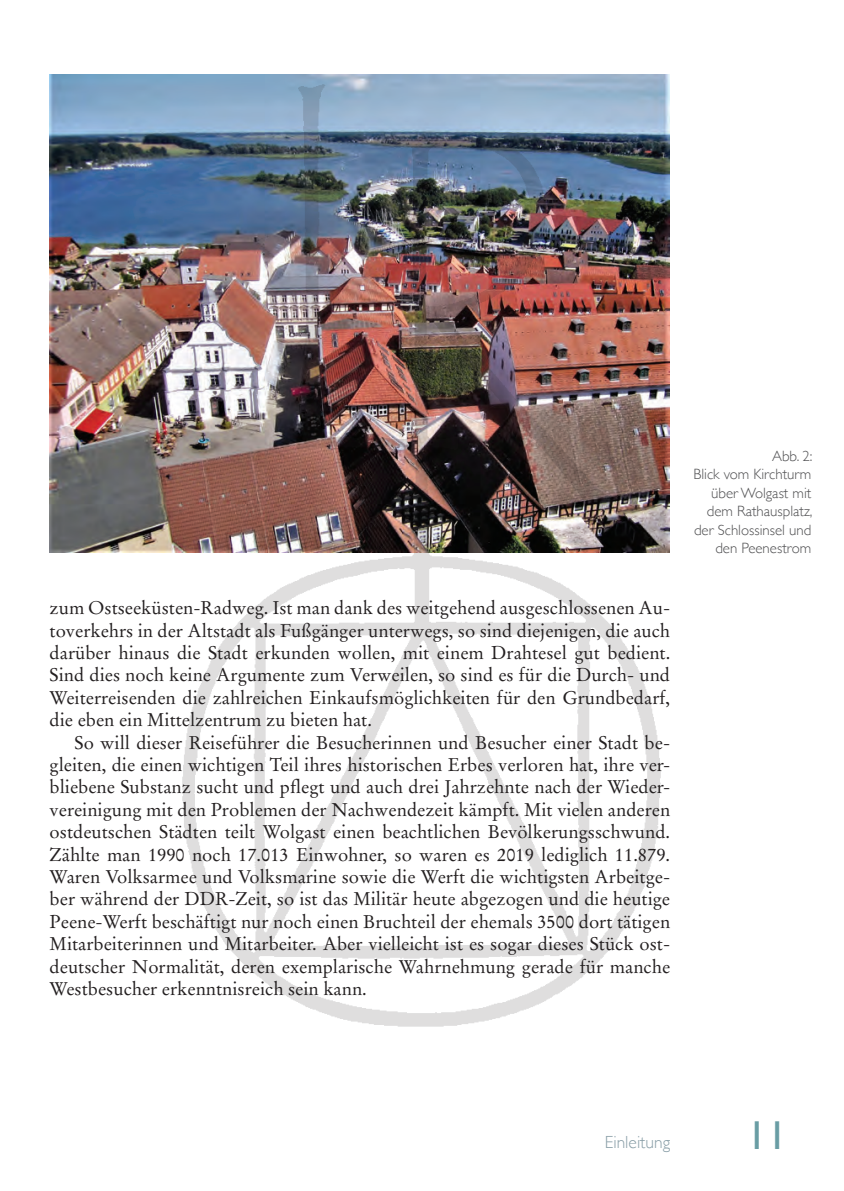
<style>
.page{position:relative;width:844px;height:1191px;background:#fff}
.page>*{position:absolute;margin:0;border:0;box-sizing:border-box;transform-origin:0 0}
.t1{font:40.25px "Gill Sans";color:#699da4}
.RV_Standard{font:18.38px/22.4px "Stempel Garamond";color:#231f20;text-align:justify}
.t2{font:300 17.5px "Gill Sans";color:#899ea7}
.RV_populär_Abbildung{font:300 14.88px/18.4px "Gill Sans";color:#505052;text-align:right}
</style>
<div class="page">
<img style="left:50px;top:74px;width:76px;height:479px">
<img style="left:126px;top:74px;width:544px;height:953px">
<p class="RV_Standard" style="left:50px;top:597px;width:622px">zum Ostseeküsten-Radweg. Ist man dank des weitgehend ausgeschlossenen Au&shy;toverkehrs in der Altstadt als Fußgänger unterwegs, so sind diejenigen, die auch darüber hinaus die Stadt erkunden wollen, mit einem Drahtesel gut bedient.<br>Sind dies noch keine Argumente zum Verweilen, so sind es für die Durch- und Weiterreisenden die zahlreichen Einkaufsmöglichkeiten für den Grundbedarf, die eben ein Mittelzentrum zu bieten hat.</p>
<p class="RV_Standard" style="left:50px;top:731px;width:622px;text-indent:25px">So will dieser Reiseführer die Besucherinnen und Besucher einer Stadt be&shy;gleiten, die einen wichtigen Teil ihres historischen Erbes verloren hat, ihre ver&shy;bliebene Substanz sucht und pflegt und auch drei Jahrzehnte nach der Wieder&shy;vereinigung mit den Problemen der Nachwendezeit kämpft. Mit vielen anderen ostdeutschen Städten teilt Wolgast einen beachtlichen Bevölkerungsschwund.<br>Zählte man 1990 noch 17.013 Einwohner, so waren es 2019 lediglich 11.879.<br>Waren Volksarmee und Volksmarine sowie die Werft die wichtigsten Arbeitge&shy;ber während der DDR-Zeit, so ist das Militär heute abgezogen und die heutige Peene-Werft beschäftigt nur noch einen Bruchteil der ehemals 3500 dort tätigen Mitarbeiterinnen und Mitarbeiter. Aber vielleicht ist es sogar dieses Stück ost&shy;deutscher Normalität, deren exemplarische Wahrnehmung gerade für manche Westbesucher erkenntnisreich sein kann.</p>
<p class="RV_populär_Abbildung" style="left:693px;top:446px;width:120px">Abb. 2:<br>Blick vom Kirchturm über Wolgast mit dem Rathausplatz, der Schlossinsel und den Peenestrom</p>
<p class="t2" style="left:604px;top:1128px;width:67px">Einleitung</p>
<p class="t1" style="left:746px;top:1112px;width:42px">11</p>
</div>
